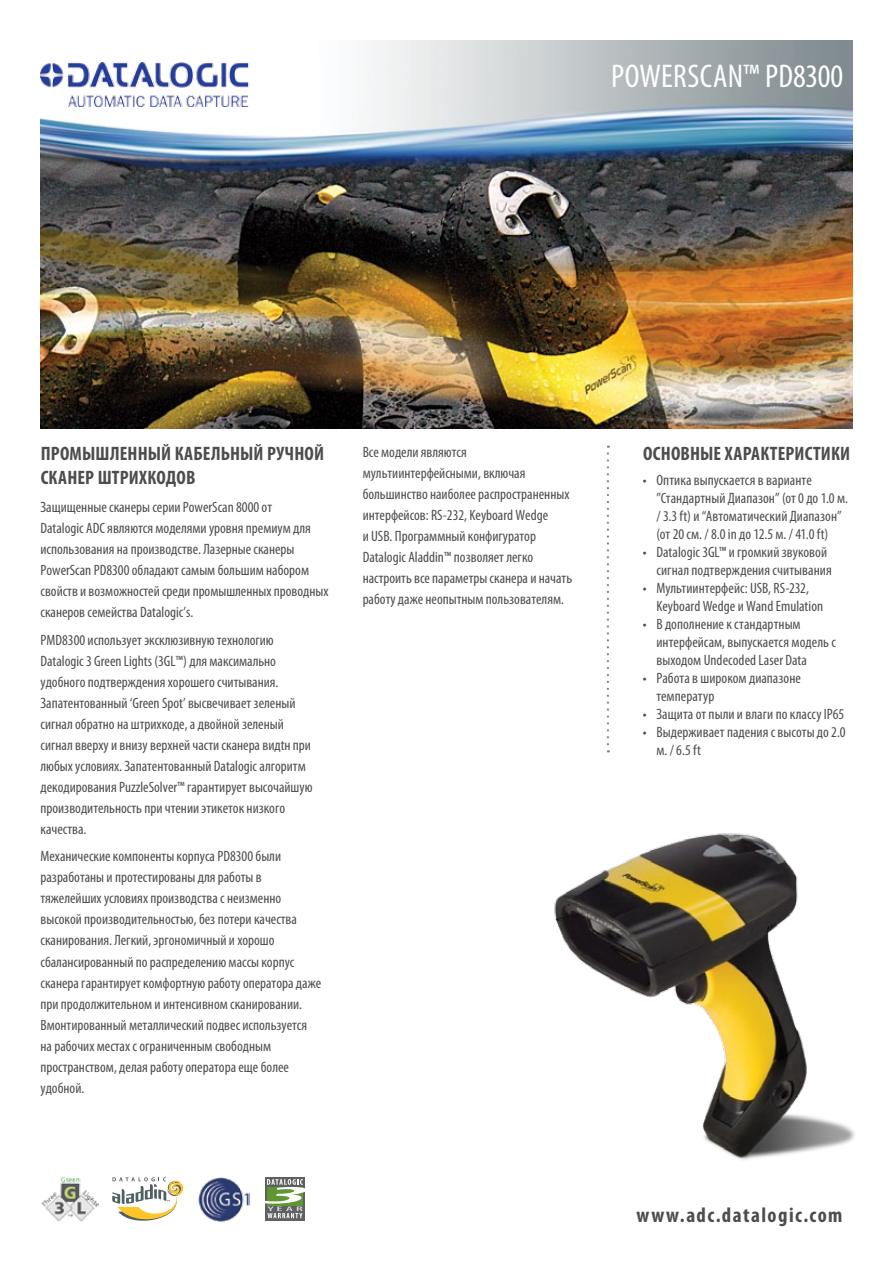
<style>
.page{position:relative;width:893px;height:1263px;background:#fff}
.page>*{position:absolute;margin:0;border:0;box-sizing:border-box;transform-origin:0 0}
.t1{font:condensed 33px "Myriad Pro";letter-spacing:.005em;color:#fff}
.t2{font:700 condensed 21px "Myriad Pro";letter-spacing:.07em;color:#4d4d4f}
.t3{font:700 condensed 19.5px/24px "Myriad Pro";letter-spacing:.01em;color:#4d4d4f}
.t4{font:condensed 15px/21px "Myriad Pro";color:#4d4d4f}
</style>
<div class="page">
<img style="left:40px;top:41px;width:812px;height:387px">
<img style="left:40px;top:63px;width:220px;height:43px">
<svg style="left:607px;top:446px;width:2px;height:306px"></svg>
<svg style="left:265px;top:1177px;width:40px;height:43px"></svg>
<svg style="left:265px;top:1179px;width:40px;height:39px"></svg>
<img style="left:198px;top:1177px;width:52px;height:45px">
<svg style="left:112px;top:1177px;width:72px;height:44px"></svg>
<img style="left:41px;top:1177px;width:57px;height:44px">
<img style="left:554px;top:833px;width:301px;height:327px">
<h1 class="t1" style="left:611px;top:56px;width:234px">PowerScan™ PD8300</h1>
<h3 class="t3" style="left:41px;top:441px;width:285px">Промышленный кабельный ручной сканер штрихкодов</h3>
<p class="t4" style="left:40px;top:496px;width:290px">Защищенные сканеры серии PowerScan 8000 от<br>Datalogic ADC являются моделями уровня премиум для использования на производстве. Лазерные сканеры PowerScan PD8300 обладают самым большим набором свойств и возможностей среди промышленных проводных сканеров семейства Datalogic’s.</p>
<p class="t4" style="left:40px;top:629px;width:274px">PMD8300 использует эксклюзивную технологию Datalogic 3 Green Lights (3GL™) для максимально удобного подтверждения хорошего считывания.<br>Запатентованный ‘Green Spot’ высвечивает зеленый сигнал обратно на штрихкоде, а двойной зеленый сигнал вверху и внизу верхней части сканера видtн при любых условиях. Запатентованный Datalogic алгоритм декодирования PuzzleSolver™ гарантирует высочайшую производительность при чтении этикеток низкого качества.</p>
<p class="t4" style="left:40px;top:846px;width:282px">Механические компоненты корпуса PD8300 были разработаны и протестированы для работы в тяжелейших условиях производства с неизменно высокой производительностью, без потери качества сканирования. Легкий, эргономичный и хорошо сбалансированный по распределению массы корпус сканера гарантирует комфортную работу оператора даже при продолжительном и интенсивном сканировании.<br>Вмонтированный металлический подвес используется на рабочих местах с ограниченным свободным пространством, делая работу оператора еще более удобной.</p>
<p class="t4" style="left:363px;top:441px;width:211px">Все модели являются мультиинтерфейсными, включая большинство наиболее распространенных интерфейсов: RS-232, Keyboard Wedge<br>и USB. Программный конфигуратор Datalogic Aladdin™ позволяет легко настроить все параметры сканера и начать работу даже неопытным пользователям.</p>
<h3 class="t3" style="left:643px;top:441px;width:209px">Основные характеристики</h3>
<p class="t4" style="left:656px;top:471px;width:193px;line-height:18px;text-indent:-14px">• Оптика выпускается в варианте ”Стандартный Диапазон” (от 0 до 1.0 м. / 3.3 ft) и “Автоматический Диапазон” (от 20 см. / 8.0 in до 12.5 м. / 41.0 ft)</p>
<p class="t4" style="left:656px;top:543px;width:177px;line-height:18px;text-indent:-14px">• Datalogic 3GL™ и громкий звуковой сигнал подтверждения считывания</p>
<p class="t4" style="left:656px;top:579px;width:168px;line-height:18px;text-indent:-14px">• Мультиинтерфейс: USB, RS-232,<br>Keyboard Wedge и Wand Emulation</p>
<p class="t4" style="left:656px;top:615px;width:181px;line-height:18px;text-indent:-14px">• В дополнение к стандартным интерфейсам, выпускается модель с выходом Undecoded Laser Data</p>
<p class="t4" style="left:656px;top:669px;width:146px;line-height:18px;text-indent:-14px">• Работа в широком диапазоне температур</p>
<p class="t4" style="left:643px;top:703px;width:203px">• Защита от пыли и влаги по классу IP65</p>
<p class="t4" style="left:656px;top:723px;width:191px;line-height:18px;text-indent:-14px">• Выдерживает падения с высоты до 2.0 м. / 6.5 ft</p>
<h2 class="t2" style="left:636px;top:1201px;width:208px">www.adc.datalogic.com</h2>
</div>
